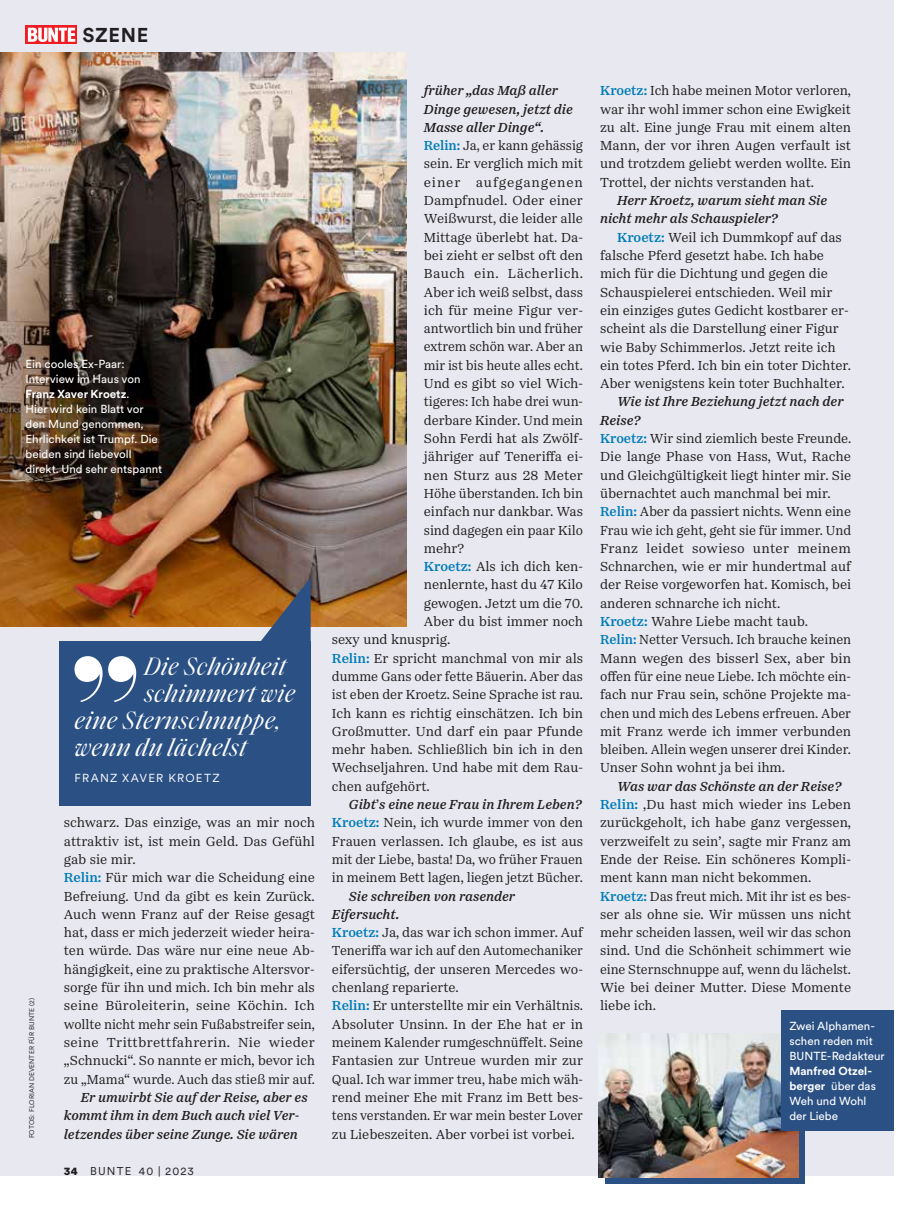
<style>
.page{position:relative;width:915px;height:1229px;background:#fff}
.page>*{position:absolute;margin:0;border:0;box-sizing:border-box;transform-origin:0 0}
.t1{font:italic 25.5px "Saol Standard";letter-spacing:.01em;color:#fff}
.t2{font:700 19.8px "Circular XX";letter-spacing:.025em;color:#231f20}
.t3{font:13.5px/18.3px "Passenger Serif";letter-spacing:-.005em;color:#231f20}
.t4{font:italic 600 13.5px/18.3px "Passenger Serif";color:#231f20}
.t5{font:13.5px "Passenger Serif";letter-spacing:-.005em;color:#231f20;scale:.96 1}
.t6{font:13.5px "Passenger Serif";letter-spacing:.03em;color:#231f20}
.t7{font:13.5px "Passenger Serif";letter-spacing:.06em;color:#231f20}
.t8{font:11.55px/15px "Circular XX";color:#fff}
.t9{font:11.55px "Circular XX";letter-spacing:.105em;color:#fff}
.t10{font:11.25px "Circular XX";letter-spacing:.1em;color:#231f20}
.t11{font:6.75px "Circular XX";letter-spacing:.01em;color:#231f20}
.s1{font-weight:700}
.s2{font-weight:600;color:#007cb9}
.s3{font-weight:900}
.s4{font-family:"Circular XX";font-weight:400;font-style:normal}
.s5{font-weight:600;font-style:italic}
.s6{font-family:"Circular XX"}
</style>
<div class="page">
<div style="left:0;top:0;width:893px;height:1175px;background:#e8e9f0"></div>
<img style="left:0;top:52px;width:406px;height:574px">
<svg style="left:604px;top:1131px;width:200px;height:53px;background:#42577e"></svg>
<img style="left:598px;top:1033px;width:199px;height:144px">
<div style="left:780px;top:1011px;width:113px;height:120px;background:#2a5084"></div>
<div style="left:26px;top:26px;width:51px;height:18px;background:linear-gradient(to right,#ee1d23,#ee1d23)"></div>
<svg style="left:28px;top:28px;width:47px;height:14px"></svg>
<svg style="left:261px;top:577px;width:49px;height:64px;background:#645a57"></svg>
<div style="left:60px;top:641px;width:250px;height:164px;background:#2a5084"></div>
<svg style="left:74px;top:656px;width:62px;height:46px"></svg>
<h2 class="t2" style="left:83px;top:21px;width:67px">SZENE</h2>
<p class="t8" style="left:26px;top:356px;width:138px">Ein cooles Ex-Paar:<br>Interview im Haus von<br><span class="s1">Franz Xaver Kroetz</span>.<br>Hier wird kein Blatt vor den Mund genommen,<br>Ehrlichkeit ist Trumpf. Die beiden sind liebevoll direkt. Und sehr entspannt</p>
<p class="t11" style="left:27px;top:1138px;width:142px;rotate:-90deg">FOTOS: FLORIAN DEVENTER FÜR BUNTE (2)</p>
<h1 class="t1" style="left:144px;top:648px;width:143px">Die Schönheit</h1>
<h1 class="t1" style="left:144px;top:675px;width:152px">schimmert wie</h1>
<h1 class="t1" style="left:74px;top:702px;width:208px">eine Sternschnuppe,</h1>
<h1 class="t1" style="left:74px;top:729px;width:173px">wenn du lächelst</h1>
<p class="t9" style="left:74px;top:770px;width:147px">FRANZ XAVER KROETZ</p>
<p class="t3" style="left:64px;top:813px;width:253px">schwarz. Das einzige, was an mir noch attraktiv ist, ist mein Geld. Das Gefühl gab sie mir.<br><span class="s2">Relin:</span> Für mich war die Scheidung eine Befreiung. Und da gibt es kein Zurück.<br>Auch wenn Franz auf der Reise gesagt hat, dass er mich jederzeit wieder heira&shy;ten würde. Das wäre nur eine neue Ab&shy;hängigkeit, eine zu praktische Altersvor&shy;sorge für ihn und mich. Ich bin mehr als seine Büroleiterin, seine Köchin. Ich wollte nicht mehr sein Fußabstreifer sein, seine Trittbrettfahrerin. Nie wieder „Schnucki“. So nannte er mich, bevor ich zu „Mama“ wurde. Auch das stieß mir auf.</p>
<p class="t4" style="left:64px;top:1088px;width:245px;text-indent:17px">Er umwirbt Sie auf der Reise, aber es kommt ihm in dem Buch auch viel Ver&shy;letzendes über seine Zunge. Sie wären</p>
<p class="t10" style="left:64px;top:1163px;width:131px"><span class="s3">34</span> BUNTE 40 | 2023</p>
<p class="t4" style="left:423px;top:81px;width:135px">früher „das Maß aller</p>
<p class="t4" style="left:423px;top:100px;width:150px">Dinge gewesen, jetzt die</p>
<p class="t4" style="left:423px;top:118px;width:122px">Masse aller Dinge“.</p>
<p class="t3" style="left:423px;top:136px;width:161px"><span class="s2">Relin:</span> Ja, er kann gehässig</p>
<p class="t3" style="left:423px;top:155px;width:161px">sein. Er verglich mich mit</p>
<p class="t7" style="left:423px;top:174px;width:161px">einer aufgegangenen</p>
<p class="t3" style="left:423px;top:191px;width:161px">Dampfnudel. Oder einer</p>
<p class="t3" style="left:423px;top:210px;width:160px">Weißwurst, die leider alle</p>
<p class="t3" style="left:423px;top:228px;width:161px">Mittage überlebt hat. Da-</p>
<p class="t3" style="left:423px;top:246px;width:161px">bei zieht er selbst oft den</p>
<p class="t6" style="left:423px;top:265px;width:160px">Bauch ein. Lächerlich.</p>
<p class="t3" style="left:423px;top:283px;width:160px">Aber ich weiß selbst, dass</p>
<p class="t3" style="left:423px;top:301px;width:161px">ich für meine Figur ver-</p>
<p class="t5" style="left:423px;top:320px;width:167px">antwortlich bin und früher</p>
<p class="t5" style="left:423px;top:338px;width:167px">extrem schön war. Aber an</p>
<p class="t3" style="left:423px;top:356px;width:160px">mir ist bis heute alles echt.</p>
<p class="t3" style="left:423px;top:374px;width:161px">Und es gibt so viel Wich-</p>
<p class="t3" style="left:423px;top:393px;width:161px">tigeres: Ich habe drei wun-</p>
<p class="t3" style="left:423px;top:411px;width:161px">derbare Kinder. Und mein</p>
<p class="t3" style="left:423px;top:429px;width:161px">Sohn Ferdi hat als Zwölf-</p>
<p class="t3" style="left:423px;top:447px;width:161px">jähriger auf Teneriffa ei-</p>
<p class="t3" style="left:423px;top:466px;width:161px">nen Sturz aus 28 Meter</p>
<p class="t3" style="left:423px;top:484px;width:161px">Höhe überstanden. Ich bin</p>
<p class="t3" style="left:423px;top:502px;width:161px">einfach nur dankbar. Was</p>
<p class="t3" style="left:423px;top:521px;width:161px">sind dagegen ein paar Kilo</p>
<p class="t3" style="left:423px;top:539px;width:42px">mehr?</p>
<p class="t3" style="left:423px;top:557px;width:161px"><span class="s2">Kroetz:</span> Als ich dich ken-</p>
<p class="t3" style="left:423px;top:576px;width:161px">nenlernte, hast du 47 Kilo</p>
<p class="t3" style="left:423px;top:594px;width:161px">gewogen. Jetzt um die 70.</p>
<p class="t3" style="left:423px;top:612px;width:161px">Aber du bist immer noch</p>
<p class="t3" style="left:332px;top:630px;width:120px">sexy und knusprig.</p>
<p class="t3" style="left:332px;top:649px;width:252px"><span class="s2">Relin:</span> Er spricht manchmal von mir als</p>
<p class="t3" style="left:332px;top:667px;width:252px">dumme Gans oder fette Bäuerin. Aber das</p>
<p class="t3" style="left:332px;top:685px;width:252px">ist eben der Kroetz. Seine Sprache ist rau.</p>
<p class="t3" style="left:332px;top:704px;width:252px">Ich kann es richtig einschätzen. Ich bin</p>
<p class="t3" style="left:332px;top:722px;width:252px">Großmutter. Und darf ein paar Pfunde</p>
<p class="t3" style="left:332px;top:740px;width:252px">mehr haben. Schließlich bin ich in den</p>
<p class="t3" style="left:332px;top:759px;width:252px">Wechseljahren. Und habe mit dem Rau-</p>
<p class="t3" style="left:332px;top:777px;width:99px">chen aufgehört.</p>
<p class="t4" style="left:349px;top:795px;width:234px">Gibt<span class="s4">’</span>s eine neue Frau in Ihrem Leben?</p>
<p class="t3" style="left:332px;top:813px;width:252px"><span class="s2">Kroetz:</span> Nein, ich wurde immer von den</p>
<p class="t3" style="left:332px;top:832px;width:252px">Frauen verlassen. Ich glaube, es ist aus</p>
<p class="t3" style="left:332px;top:850px;width:252px">mit der Liebe, basta! Da, wo früher Frauen</p>
<p class="t3" style="left:332px;top:868px;width:252px">in meinem Bett lagen, liegen jetzt Bücher.</p>
<p class="t3" style="left:332px;top:887px;width:253px;text-indent:17px"><span class="s5">Sie schreiben von rasender Eifersucht.<br></span><span class="s2">Kroetz:</span> Ja, das war ich schon immer. Auf Teneriffa war ich auf den Automechaniker eifersüchtig, der unseren Mercedes wo&shy;chenlang reparierte.<br><span class="s2">Relin:</span> Er unterstellte mir ein Verhältnis.<br>Absoluter Unsinn. In der Ehe hat er in meinem Kalender rumgeschnüffelt. Seine Fantasien zur Untreue wurden mir zur Qual. Ich war immer treu, habe mich wäh&shy;rend meiner Ehe mit Franz im Bett bes&shy;tens verstanden. Er war mein bester Lover zu Liebeszeiten. Aber vorbei ist vorbei.</p>
<p class="t3" style="left:600px;top:81px;width:252px;text-align:justify"><span class="s2">Kroetz:</span> Ich habe meinen Motor verloren, war ihr wohl immer schon eine Ewigkeit zu alt. Eine junge Frau mit einem alten Mann, der vor ihren Augen verfault ist und trotzdem geliebt werden wollte. Ein Trottel, der nichts verstanden hat.</p>
<p class="t4" style="left:600px;top:191px;width:228px;text-indent:17px">Herr Kroetz, warum sieht man Sie nicht mehr als Schauspieler?</p>
<p class="t3" style="left:600px;top:228px;width:252px;text-indent:17px"><span class="s2">Kroetz:</span> Weil ich Dummkopf auf das falsche Pferd gesetzt habe. Ich habe mich für die Dichtung und gegen die Schauspielerei entschieden. Weil mir ein einziges gutes Gedicht kostbarer er&shy;scheint als die Darstellung einer Figur wie Baby Schimmerlos. Jetzt reite ich ein totes Pferd. Ich bin ein toter Dichter.<br>Aber wenigstens kein toter Buchhalter.</p>
<p class="t3" style="left:600px;top:393px;width:252px;text-indent:17px"><span class="s5">Wie ist Ihre Beziehung jetzt nach der Reise?<br></span><span class="s2">Kroetz:</span> Wir sind ziemlich beste Freunde.<br>Die lange Phase von Hass, Wut, Rache und Gleichgültigkeit liegt hinter mir. Sie übernachtet auch manchmal bei mir.<br><span class="s2">Relin:</span> Aber da passiert nichts. Wenn eine Frau wie ich geht, geht sie für immer. Und Franz leidet sowieso unter meinem Schnarchen, wie er mir hundertmal auf der Reise vorgeworfen hat. Komisch, bei anderen schnarche ich nicht.<br><span class="s2">Kroetz:</span> Wahre Liebe macht taub.<br><span class="s2">Relin:</span> Netter Versuch. Ich brauche keinen Mann wegen des bisserl Sex, aber bin offen für eine neue Liebe. Ich möchte ein&shy;fach nur Frau sein, schöne Projekte ma&shy;chen und mich des Lebens erfreuen. Aber mit Franz werde ich immer verbunden bleiben. Allein wegen unserer drei Kinder.<br>Unser Sohn wohnt ja bei ihm.</p>
<p class="t3" style="left:600px;top:777px;width:252px;text-indent:17px"><span class="s5">Was war das Schönste an der Reise?<br></span><span class="s2">Relin:</span> ,Du hast mich wieder ins Leben zurückgeholt, ich habe ganz vergessen, verzweifelt zu sein<span class="s6">’</span>, sagte mir Franz am Ende der Reise. Ein schöneres Kompli&shy;ment kann man nicht bekommen.<br><span class="s2">Kroetz:</span> Das freut mich. Mit ihr ist es bes&shy;ser als ohne sie. Wir müssen uns nicht mehr scheiden lassen, weil wir das schon sind. Und die Schönheit schimmert wie eine Sternschnuppe auf, wenn du lächelst.<br>Wie bei deiner Mutter. Diese Momente liebe ich.</p>
<p class="t8" style="left:789px;top:1018px;width:97px">Zwei Alphamen&shy;schen reden mit<br>BUNTE-Redakteur</p>
<p class="t8" style="left:789px;top:1063px;width:88px"><span class="s1">Manfred Otzel&shy;berger</span> über das<br>Weh und Wohl der Liebe</p>
</div>
